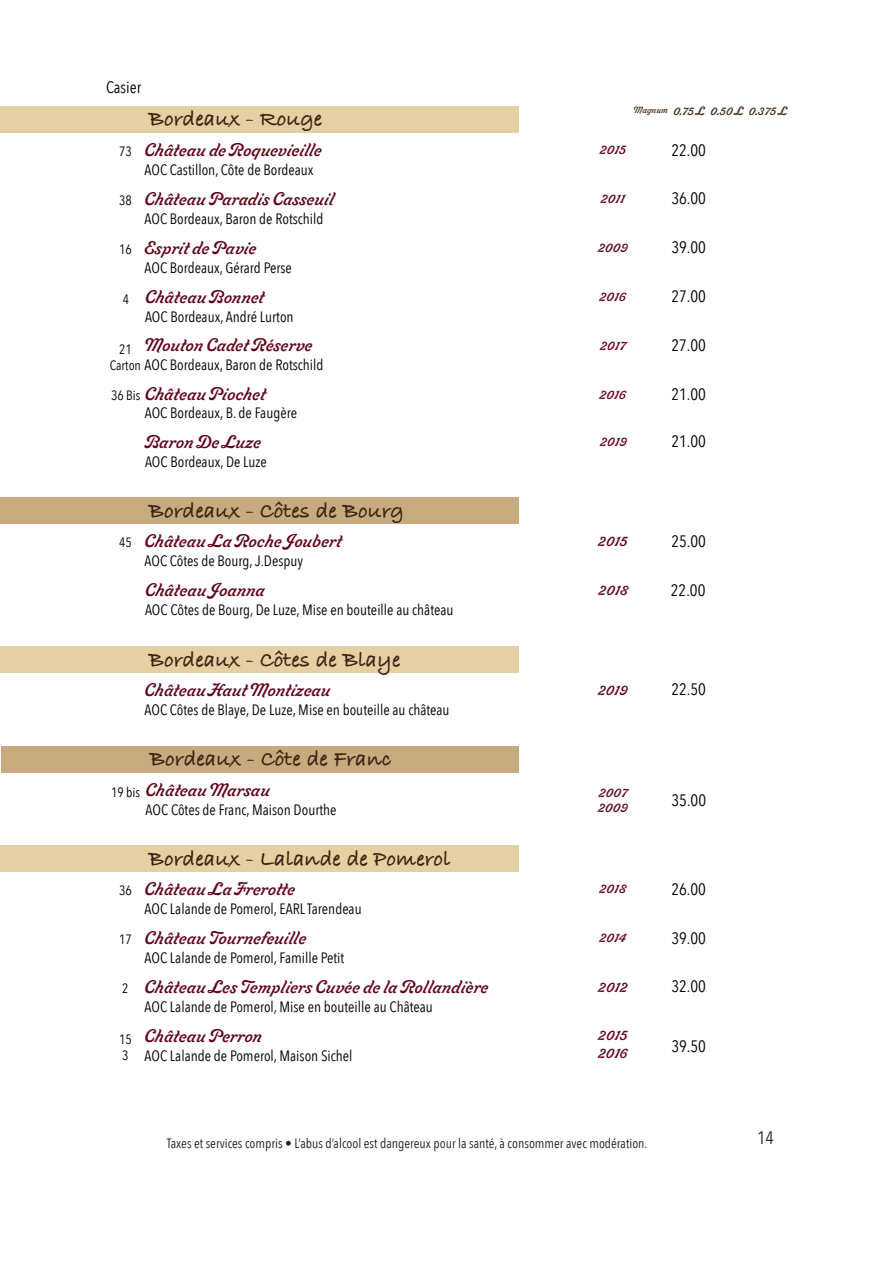
<style>
.page{position:relative;width:893px;height:1263px;background:#fff}
.page>*{position:absolute;margin:0;border:0;box-sizing:border-box;transform-origin:0 0}
.t1{font:700 22.5px "Bradley Hand ITCTT";color:#3c2310}
.t2{font:18px "Livermore Script ATF";letter-spacing:-.005em;color:#610419}
.t3{font:18px "Avenir Next Condensed";color:#231f20}
.t4{font:16.5px "Avenir Next Condensed";color:#000001}
.t5{font:15px "Avenir Next Condensed";color:#000001}
.t6{font:15px/18px "Livermore Script ATF";color:#610419}
.t7{font:13.5px "Avenir Next Condensed";color:#231f20}
.t8{font:13.5px/15px "Livermore Script ATF";color:#610419}
.t9{font:13.5px/16.2px "Avenir Next Condensed";color:#000001}
.t10{font:12px "Livermore Script ATF Rough No.1";color:#3c2310}
</style>
<div class="page">
<div style="left:0;top:106px;width:519px;height:26px;background:#e5d0a4"></div>
<div style="left:0;top:846px;width:519px;height:26px;background:#e5d0a4"></div>
<div style="left:0;top:498px;width:519px;height:26px;background:#c7ab7e"></div>
<div style="left:0;top:646px;width:519px;height:26px;background:#e5d0a4"></div>
<div style="left:1px;top:746px;width:518px;height:26px;background:#c7ab7e"></div>
<p class="t4" style="left:106px;top:74px;width:37px">Casier</p>
<h1 class="t1" style="left:149px;top:102px;width:175px">Bordeaux - Rouge</h1>
<p class="t10" style="left:634px;top:103px;width:155px"><sup>Magnum</sup> 0.75 L 0.50 L 0.375 L</p>
<p class="t9" style="left:119px;top:142px;width:14px">73</p>
<p class="t2" style="left:145px;top:137px;width:179px">Château de Roquevieille</p>
<p class="t5" style="left:145px;top:157px;width:170px">AOC Castillon, Côte de Bordeaux</p>
<p class="t8" style="left:599px;top:142px;width:28px">2015</p>
<p class="t4" style="left:671px;top:136px;width:36px">22.00</p>
<p class="t9" style="left:119px;top:192px;width:14px">38</p>
<p class="t2" style="left:145px;top:186px;width:191px">Château Paradis Casseuil</p>
<p class="t5" style="left:145px;top:206px;width:180px">AOC Bordeaux, Baron de Rotschild</p>
<p class="t8" style="left:601px;top:191px;width:26px">2011</p>
<p class="t4" style="left:671px;top:184px;width:36px">36.00</p>
<p class="t9" style="left:119px;top:240px;width:14px">16</p>
<p class="t2" style="left:145px;top:235px;width:113px">Esprit de Pavie</p>
<p class="t5" style="left:145px;top:255px;width:149px">AOC Bordeaux, Gérard Perse</p>
<p class="t8" style="left:598px;top:240px;width:31px">2009</p>
<p class="t4" style="left:671px;top:233px;width:36px">39.00</p>
<p class="t9" style="left:123px;top:290px;width:8px">4</p>
<p class="t2" style="left:145px;top:284px;width:121px">Château Bonnet</p>
<p class="t5" style="left:145px;top:303px;width:150px">AOC Bordeaux, André Lurton</p>
<p class="t8" style="left:599px;top:289px;width:28px">2016</p>
<p class="t4" style="left:671px;top:282px;width:36px">27.00</p>
<p class="t2" style="left:145px;top:333px;width:169px">Mouton Cadet Réserve</p>
<p class="t5" style="left:145px;top:352px;width:180px">AOC Bordeaux, Baron de Rotschild</p>
<p class="t9" style="left:119px;top:340px;width:14px">21</p>
<p class="t8" style="left:600px;top:338px;width:27px">2017</p>
<p class="t4" style="left:671px;top:331px;width:36px">27.00</p>
<p class="t9" style="left:110px;top:356px;width:33px">Carton</p>
<p class="t2" style="left:145px;top:381px;width:122px">Château Piochet</p>
<p class="t5" style="left:145px;top:400px;width:154px">AOC Bordeaux, B. de Faugère</p>
<p class="t4" style="left:671px;top:380px;width:36px">21.00</p>
<p class="t9" style="left:111px;top:386px;width:31px">36 Bis</p>
<p class="t8" style="left:599px;top:387px;width:28px">2016</p>
<p class="t2" style="left:145px;top:429px;width:118px">Baron De Luze</p>
<p class="t5" style="left:145px;top:449px;width:123px">AOC Bordeaux, De Luze</p>
<p class="t9" style="left:119px;top:534px;width:14px">45</p>
<h1 class="t1" style="left:149px;top:494px;width:257px">Bordeaux - Côtes de Bourg</h1>
<p class="t2" style="left:145px;top:528px;width:199px">Château La Roche Joubert</p>
<p class="t5" style="left:145px;top:548px;width:160px">AOC Côtes de Bourg, J.Despuy</p>
<p class="t2" style="left:145px;top:577px;width:121px">Château Joanna</p>
<p class="t5" style="left:145px;top:597px;width:310px">AOC Côtes de Bourg, De Luze, Mise en bouteille au château</p>
<h1 class="t1" style="left:149px;top:642px;width:253px">Bordeaux - Côtes de Blaye</h1>
<p class="t2" style="left:145px;top:677px;width:188px">Château Haut Montizeau</p>
<p class="t5" style="left:145px;top:696px;width:306px">AOC Côtes de Blaye, De Luze, Mise en bouteille au château</p>
<h1 class="t1" style="left:150px;top:741px;width:243px">Bordeaux - Côte de Franc</h1>
<p class="t2" style="left:111px;top:777px;width:160px"><sub>19</sub> <sub>bis</sub> Château Marsau</p>
<p class="t5" style="left:146px;top:797px;width:192px">AOC Côtes de Franc, Maison Dourthe</p>
<p class="t9" style="left:119px;top:881px;width:14px">36</p>
<p class="t9" style="left:119px;top:930px;width:14px">17</p>
<p class="t9" style="left:122px;top:979px;width:8px">2</p>
<p class="t9" style="left:119px;top:1031px;width:14px">15<br>3</p>
<h1 class="t1" style="left:149px;top:841px;width:303px">Bordeaux - Lalande de Pomerol</h1>
<p class="t2" style="left:145px;top:876px;width:152px">Château La Frerotte</p>
<p class="t5" style="left:145px;top:896px;width:219px">AOC Lalande de Pomerol, EARL Tarendeau</p>
<p class="t2" style="left:145px;top:925px;width:163px">Château Tournefeuille</p>
<p class="t5" style="left:145px;top:945px;width:201px">AOC Lalande de Pomerol, Famille Petit</p>
<p class="t2" style="left:145px;top:974px;width:345px">Château Les Templiers Cuvée de la Rollandière</p>
<p class="t5" style="left:145px;top:994px;width:290px">AOC Lalande de Pomerol, Mise en bouteille au Château</p>
<p class="t2" style="left:145px;top:1023px;width:119px">Château Perron</p>
<p class="t5" style="left:145px;top:1043px;width:210px">AOC Lalande de Pomerol, Maison Sichel</p>
<p class="t8" style="left:600px;top:434px;width:28px">2019</p>
<p class="t4" style="left:671px;top:427px;width:36px">21.00</p>
<p class="t6" style="left:598px;top:532px;width:31px">2015</p>
<p class="t4" style="left:671px;top:527px;width:36px">25.00</p>
<p class="t6" style="left:598px;top:581px;width:31px">2018</p>
<p class="t4" style="left:671px;top:576px;width:36px">22.00</p>
<p class="t6" style="left:598px;top:680px;width:31px">2019</p>
<p class="t4" style="left:671px;top:675px;width:36px">22.50</p>
<p class="t8" style="left:598px;top:784px;width:31px">2007<br>2009</p>
<p class="t4" style="left:671px;top:786px;width:36px">35.00</p>
<p class="t8" style="left:599px;top:881px;width:28px">2018</p>
<p class="t4" style="left:671px;top:875px;width:36px">26.00</p>
<p class="t8" style="left:599px;top:930px;width:28px">2014</p>
<p class="t4" style="left:671px;top:924px;width:36px">39.00</p>
<p class="t6" style="left:598px;top:977px;width:31px">2012</p>
<p class="t4" style="left:671px;top:972px;width:36px">32.00</p>
<p class="t6" style="left:598px;top:1025px;width:31px">2015<br>2016</p>
<p class="t4" style="left:671px;top:1032px;width:36px">39.50</p>
<p class="t7" style="left:167px;top:1131px;width:482px">Taxes et services compris • L’abus d’alcool est dangereux pour la santé, à consommer avec modération.</p>
<p class="t3" style="left:757px;top:1122px;width:18px">14</p>
</div>
